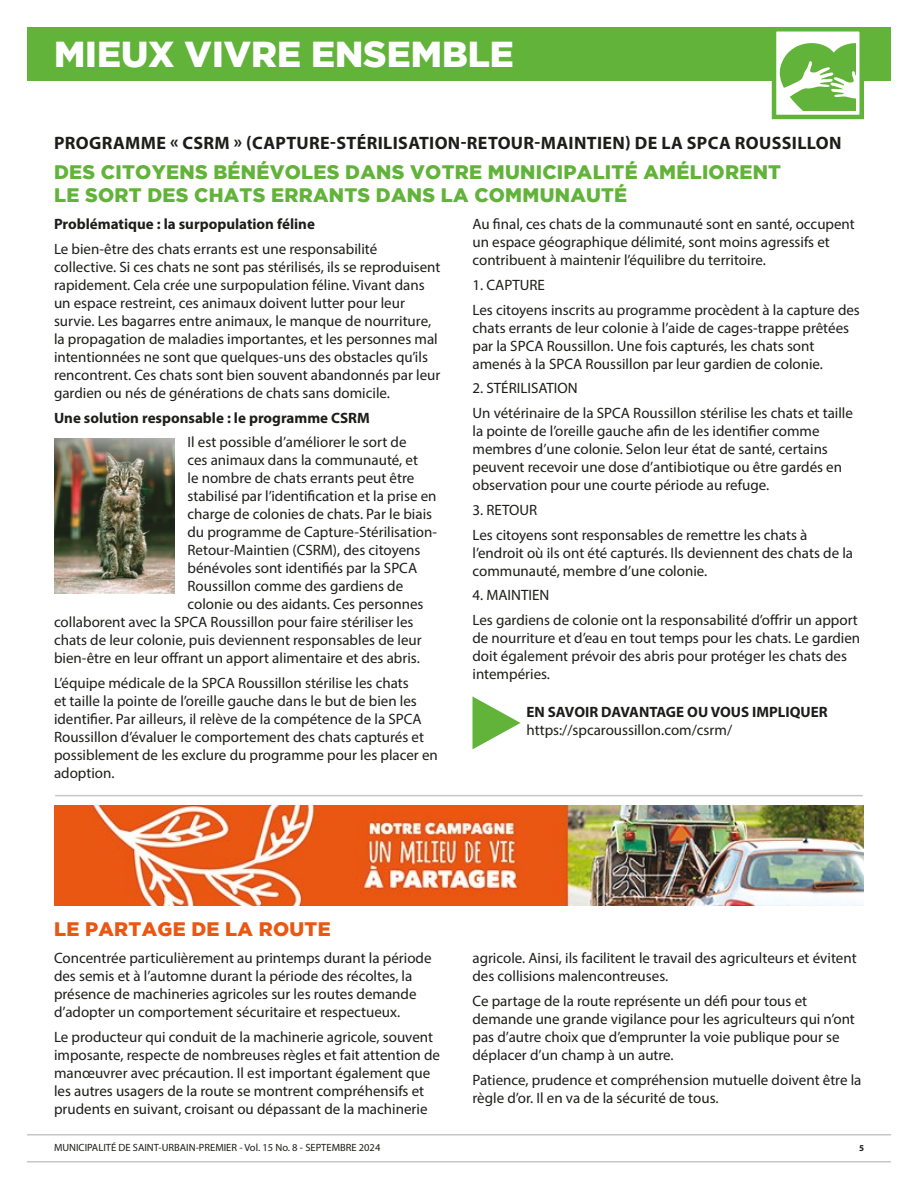
<style>
.page{position:relative;width:918px;height:1188px;background:#fff}
.page>*{position:absolute;margin:0;border:0;box-sizing:border-box;transform-origin:0 0}
.t1{font:900 36px "Gotham";color:#fff}
.t2{font:900 19.5px/23.4px "Gotham";letter-spacing:.015em;color:#61b339}
.t3{font:900 19.5px "Gotham";letter-spacing:.015em;color:#ea5712}
.t4{font:700 18px "Myriad Pro";letter-spacing:.02em;color:#1d1d1b}
.t5{font:15px/18px "Myriad Pro";color:#1d1d1b}
.t6{font:700 15px "Myriad Pro";color:#1d1d1b}
.t7{font:10.5px "Myriad Pro";color:#1d1d1b}
.t8{font:700 9px "Myriad Pro";color:#1d1d1b}
</style>
<div class="page">
<hr style="left:27px;top:1161px;width:864px;height:1px;background:#c6c6c6">
<hr style="left:27px;top:1134px;width:864px;height:2px;background:#c6c6c6">
<svg style="left:472px;top:696px;width:49px;height:53px"></svg>
<hr style="left:55px;top:795px;width:808px;height:1px;background:#c6c6c6">
<div style="left:27px;top:27px;width:864px;height:54px;background:#61b339"></div>
<div style="left:772px;top:27px;width:92px;height:92px;background:#fff;border:4px solid #61b339"></div>
<svg style="left:780px;top:43px;width:75px;height:67px"></svg>
<img style="left:54px;top:806px;width:810px;height:100px">
<img style="left:54px;top:439px;width:121px;height:155px">
<h1 class="t1" style="left:54px;top:34px;width:461px">MIEUX VIVRE ENSEMBLE</h1>
<p class="t4" style="left:54px;top:131px;width:789px">PROGRAMME « CSRM » (CAPTURE-STÉRILISATION-RETOUR-MAINTIEN) DE LA SPCA ROUSSILLON</p>
<h2 class="t2" style="left:54px;top:160px;width:729px">DES CITOYENS BÉNÉVOLES DANS VOTRE MUNICIPALITÉ AMÉLIORENT<br>LE SORT DES CHATS ERRANTS DANS LA COMMUNAUTÉ</h2>
<p class="t6" style="left:54px;top:214px;width:262px">Problématique : la surpopulation féline</p>
<p class="t5" style="left:54px;top:240px;width:388px">Le bien-être des chats errants est une responsabilité collective. Si ces chats ne sont pas stérilisés, ils se reproduisent rapidement. Cela crée une surpopulation féline. Vivant dans un espace restreint, ces animaux doivent lutter pour leur survie. Les bagarres entre animaux, le manque de nourriture, la propagation de maladies importantes, et les personnes mal intentionnées ne sont que quelques-uns des obstacles qu’ils rencontrent. Ces chats sont bien souvent abandonnés par leur gardien ou nés de générations de chats sans domicile.</p>
<p class="t6" style="left:54px;top:408px;width:317px">Une solution responsable : le programme CSRM</p>
<p class="t5" style="left:188px;top:433px;width:221px">Il est possible d’améliorer le sort de</p>
<p class="t5" style="left:188px;top:451px;width:232px">ces animaux dans la communauté, et</p>
<p class="t5" style="left:188px;top:469px;width:228px">le nombre de chats errants peut être</p>
<p class="t5" style="left:188px;top:487px;width:251px">stabilisé par l’identification et la prise en</p>
<p class="t5" style="left:188px;top:505px;width:246px">charge de colonies de chats. Par le biais</p>
<p class="t5" style="left:188px;top:523px;width:251px">du programme de Capture-Stérilisation-</p>
<p class="t5" style="left:188px;top:541px;width:234px">Retour-Maintien (CSRM), des citoyens</p>
<p class="t5" style="left:188px;top:559px;width:231px">bénévoles sont identifiés par la SPCA</p>
<p class="t5" style="left:188px;top:577px;width:217px">Roussillon comme des gardiens de</p>
<p class="t5" style="left:188px;top:595px;width:238px">colonie ou des aidants. Ces personnes</p>
<p class="t5" style="left:54px;top:613px;width:361px">collaborent avec la SPCA Roussillon pour faire stériliser les</p>
<p class="t5" style="left:54px;top:631px;width:369px">chats de leur colonie, puis deviennent responsables de leur</p>
<p class="t5" style="left:54px;top:649px;width:367px">bien-être en leur offrant un apport alimentaire et des abris.</p>
<p class="t5" style="left:54px;top:674px;width:385px">L’équipe médicale de la SPCA Roussillon stérilise les chats<br>et taille la pointe de l’oreille gauche dans le but de bien les identifier. Par ailleurs, il relève de la compétence de la SPCA Roussillon d’évaluer le comportement des chats capturés et possiblement de les exclure du programme pour les placer en adoption.</p>
<p class="t5" style="left:472px;top:215px;width:384px">Au final, ces chats de la communauté sont en santé, occupent un espace géographique délimité, sont moins agressifs et contribuent à maintenir l’équilibre du territoire.</p>
<p class="t5" style="left:472px;top:272px;width:389px;line-height:24.8px">1. CAPTURE<br>Les citoyens inscrits au programme procèdent à la capture des</p>
<p class="t5" style="left:472px;top:318px;width:378px">chats errants de leur colonie à l’aide de cages-trappe prêtées par la SPCA Roussillon. Une fois capturés, les chats sont amenés à la SPCA Roussillon par leur gardien de colonie.</p>
<p class="t5" style="left:472px;top:376px;width:382px;line-height:24.8px">2. STÉRILISATION<br>Un vétérinaire de la SPCA Roussillon stérilise les chats et taille</p>
<p class="t5" style="left:472px;top:422px;width:371px">la pointe de l’oreille gauche afin de les identifier comme membres d’une colonie. Selon leur état de santé, certains peuvent recevoir une dose d’antibiotique ou être gardés en observation pour une courte période au refuge.</p>
<p class="t5" style="left:472px;top:497px;width:336px;line-height:24.8px">3. RETOUR<br>Les citoyens sont responsables de remettre les chats à</p>
<p class="t5" style="left:472px;top:543px;width:382px">l’endroit où ils ont été capturés. Ils deviennent des chats de la communauté, membre d’une colonie.</p>
<p class="t5" style="left:472px;top:583px;width:387px;line-height:24.8px">4. MAINTIEN<br>Les gardiens de colonie ont la responsabilité d’offrir un apport</p>
<p class="t5" style="left:472px;top:629px;width:389px">de nourriture et d’eau en tout temps pour les chats. Le gardien doit également prévoir des abris pour protéger les chats des intempéries.</p>
<p class="t6" style="left:526px;top:702px;width:303px">EN SAVOIR DAVANTAGE OU VOUS IMPLIQUER</p>
<p class="t5" style="left:526px;top:721px;width:207px">https://spcaroussillon.com/csrm/</p>
<h2 class="t3" style="left:54px;top:918px;width:278px">LE PARTAGE DE LA ROUTE</h2>
<p class="t5" style="left:54px;top:949px;width:379px">Concentrée particulièrement au printemps durant la période des semis et à l’automne durant la période des récoltes, la présence de machineries agricoles sur les routes demande d’adopter un comportement sécuritaire et respectueux.</p>
<p class="t5" style="left:54px;top:1028px;width:388px">Le producteur qui conduit de la machinerie agricole, souvent imposante, respecte de nombreuses règles et fait attention de manœuvrer avec précaution. Il est important également que les autres usagers de la route se montrent compréhensifs et prudents en suivant, croisant ou dépassant de la machinerie</p>
<p class="t5" style="left:472px;top:949px;width:386px">agricole. Ainsi, ils facilitent le travail des agriculteurs et évitent des collisions malencontreuses.</p>
<p class="t5" style="left:472px;top:992px;width:384px">Ce partage de la route représente un défi pour tous et demande une grande vigilance pour les agriculteurs qui n’ont pas d’autre choix que d’emprunter la voie publique pour se déplacer d’un champ à un autre.</p>
<p class="t5" style="left:472px;top:1071px;width:391px">Patience, prudence et compréhension mutuelle doivent être la règle d’or. Il en va de la sécurité de tous.</p>
<p class="t7" style="left:54px;top:1141px;width:328px">MUNICIPALITÉ DE SAINT-URBAIN-PREMIER - Vol. 15 No. 8 - SEPTEMBRE 2024</p>
<p class="t8" style="left:859px;top:1142px;width:6px">5</p>
</div>
